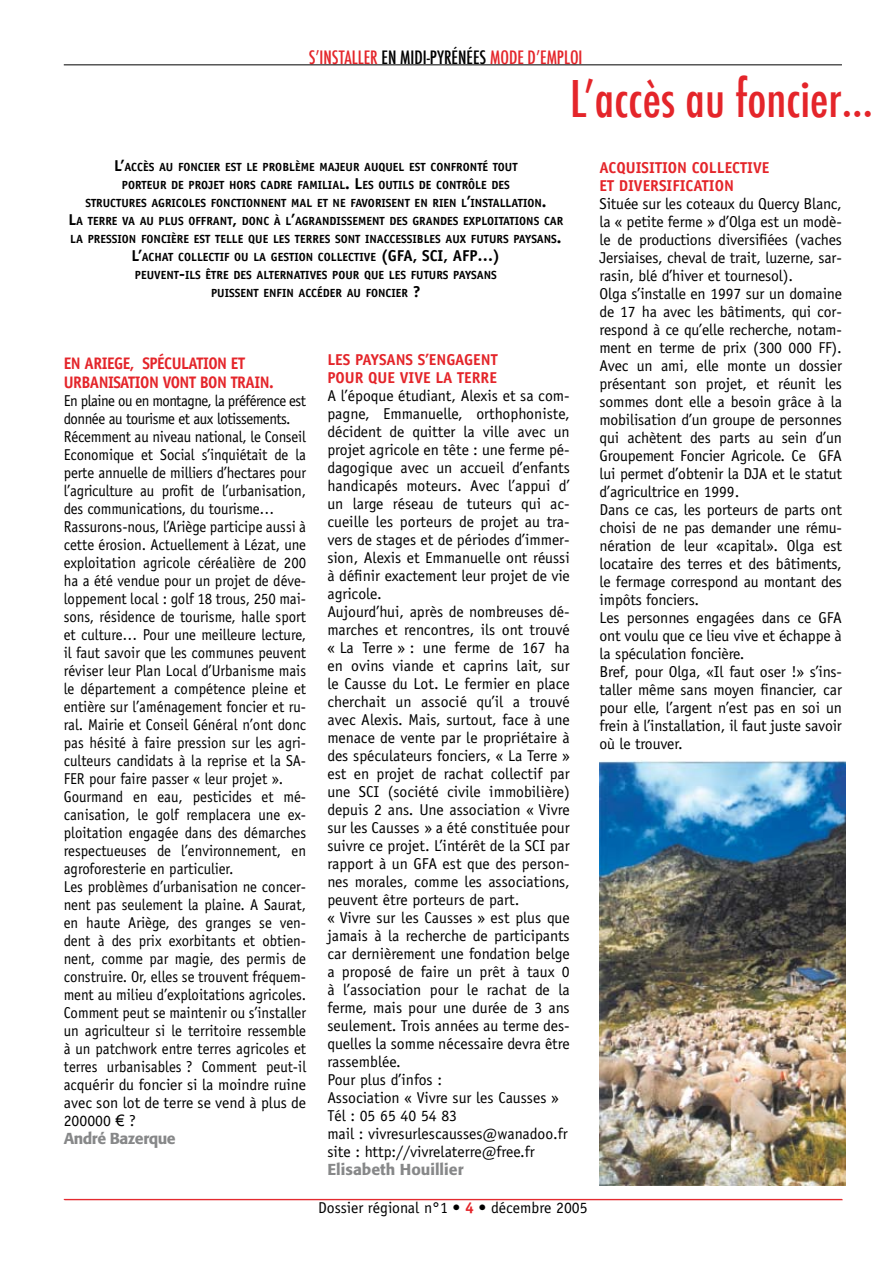
<style>
.page{position:relative;width:893px;height:1263px;background:#fff}
.page>*{position:absolute;margin:0;border:0;box-sizing:border-box;transform-origin:0 0}
.t1{font:500 condensed 49.35px "Futura";color:#e4252a}
.t2{font:500 condensed 18px "Futura";color:#e4252a}
.t3{font:700 16.65px/19px "Officina Sans";letter-spacing:-.03em;color:#e4252a;scale:.94 1}
.t4{font:15.75px/18px "Officina Sans";color:#000}
.t5{font:15.75px/18px "Officina Sans";color:#000;scale:.94 1}
.t6{font:700 15.75px/18px "Officina Sans";color:#e4252a}
.t7{font:500 15.75px "Formata";color:#878889}
.t8{font:500 15.75px "Formata";letter-spacing:-.03em;color:#878889}
.t9{font:700 11.85px/18px "Officina Sans";color:#000;text-align:center}
.s1{color:#000}
.s2{font-size:15.75px}
.s3{font-family:"Arial"}
.s4{font-weight:700;color:#e4252a}
</style>
<div class="page">
<hr style="left:64px;top:1199px;width:779px;height:1px;background:#e4252a">
<img style="left:600px;top:760px;width:245px;height:425px">
<hr style="left:64px;top:65px;width:778px;height:1px;background:#000">
<p class="t2" style="left:309px;top:46px;width:275px">S’INSTALLER <span class="s1">EN MIDI-PYRÉNÉES</span> MODE D’EMPLOI</p>
<h1 class="t1" style="left:570px;top:68px;width:304px">L’accès au foncier…</h1>
<p class="t9" style="left:68px;top:158px;width:497px"><span class="s2">L’</span>ACCÈS AU FONCIER EST LE PROBLÈME MAJEUR AUQUEL EST CONFRONTÉ TOUT<br>PORTEUR DE PROJET HORS CADRE FAMILIAL<span class="s2">. L</span>ES OUTILS DE CONTRÔLE DES<br>STRUCTURES AGRICOLES FONCTIONNENT MAL ET NE FAVORISENT EN RIEN L<span class="s2">’</span>INSTALLATION<span class="s2">.<br>L</span>A TERRE VA AU PLUS OFFRANT<span class="s2">,</span> DO NC À L<span class="s2">’</span>AGRANDISSEMENT DES GRANDES EXPLOITATIONS CAR LA PRESSION FONCIÈRE EST TELLE QUE LES TERRES SO NT INACCESSIBLES AUX FUTURS PAYSANS<span class="s2">.<br>L’</span>ACHAT COLLECTIF OU LA GESTION COLLECTIVE <span class="s2">(GFA, SCI, AFP…)<br></span>PEUVENT<span class="s2">-</span>ILS ÊTRE DES ALTERNATIVES POUR QUE LES FUTURS PAYSANS<br>PUISSENT ENFIN ACCÉDER AU FONCIER <span class="s2">?</span></p>
<p class="t3" style="left:64px;top:354px;width:194px">EN ARIEGE, SPÉCULATION ET<br>URBANISA</p>
<p class="t3" style="left:128px;top:373px;width:125px">TION VONT BON TRAIN</p>
<p class="t3" style="left:269px;top:373px;width:6px">.</p>
<p class="t5" style="left:64px;top:392px;width:259px">En plaine ou en montagne, la préférence est donnée au tourisme et aux lotissements.<br>Récemment au niveau national, le Conseil Economique et Social s’inquiétait de la perte annuelle de milliers d’hectares pour l’agriculture au profit de l’urbanisation, des communications, du tourisme… Rassurons-nous, l’Ariège participe aussi à cette érosion. Actuellement à Lézat, une exploitation agricole céréalière de 200 ha a été vendue pour un projet de déve&shy;loppement local : golf 18 trous, 250 mai&shy;sons, résidence de tourisme, halle sport et culture… Pour une meilleure lecture, il faut savoir que les communes peuvent réviser leur Plan Local d’Urbanisme mais le département a compétence pleine et entière sur l’aménagement foncier et ru&shy;ral. Mairie et Conseil Général n’ont donc pas hésité à faire pression sur les agri&shy;culteurs candidats à la reprise et la SA-FER pour faire passer « leur projet ».<br>Gourmand en eau, pesticides et mé&shy;canisation, le golf remplacera une ex&shy;ploitation engagée dans des démarches respectueuses de l’environnement, en agroforesterie en particulier.<br>Les problèmes d’urbanisation ne concer&shy;nent pas seulement la plaine. A Saurat, en haute Ariège, des granges se ven&shy;dent à des prix exorbitants et obtien&shy;nent, comme par magie, des permis de construire. Or, elles se trouvent fréquem&shy;ment au milieu d’exploitations agricoles.<br>Comment peut se maintenir ou s’installer un agriculteur si le territoire ressemble à un patchwork entre terres agricoles et terres urbanisables ? Comment peut-il acquérir du foncier si la moindre ruine avec son lot de terre se vend à plus de 200000 <span class="s3">€</span> ?</p>
<p class="t8" style="left:64px;top:1129px;width:113px">André Bazerque</p>
<p class="t6" style="left:327px;top:350px;width:172px">LES PAYSANS S’ENGAGENT<br>POU R QUE VIVE LA TERRE</p>
<p class="t4" style="left:327px;top:387px;width:244px">A l’époque étudiant, Alexis et sa com&shy;pagne, Emmanuelle, orthophoniste, décident de quitter la ville avec un projet agricole en tête : une ferme pé&shy;dagogique avec un accueil d’enfants handicapés moteurs. Avec l’appui d’ un large réseau de tuteurs qui ac&shy;cueille les porteurs de projet au tra&shy;vers de stages et de périodes d’immer&shy;sion, Alexis et Emmanuelle ont réussi à définir exactement leur projet de vie agricole.<br>Aujourd’hui, après de nombreuses dé&shy;marches et rencontres, ils ont trouvé « La Terre » : une ferme de 167 ha en ovins viande et caprins lait, sur le Causse du Lot. Le fermier en place cherchait un associé qu’il a trouvé avec Alexis. Mais, surtout, face à une menace de vente par le propriétaire à des spéculateurs fonciers, « La Terre » est en projet de rachat collectif par une SCI (société civile immobilière) depuis 2 ans. Une association « Vivre sur les Causses » a été constituée pour suivre ce projet. L’intérêt de la SCI par rapport à un GFA est que des person&shy;nes morales, comme les associations, peuvent être porteurs de part.<br>« Vivre sur les Causses » est plus que jamais à la recherche de participants car dernièrement une fondation belge a proposé de faire un prêt à taux 0 à l’association pour le rachat de la ferme, mais pour une durée de 3 ans seulement. Trois années au terme des&shy;quelles la somme nécessaire devra être rassemblée.<br>Pour plus d’infos :<br>Association « Vivre sur les Causses » Tél : 05 65 40 54 83<br>mail : vivresurlescausses@wanadoo.fr site : http://vivrelaterre@free.fr</p>
<p class="t7" style="left:327px;top:1160px;width:138px">Elisabeth Houillier</p>
<p class="t4" style="left:318px;top:1199px;width:271px">Dossier régional n°1 • <span class="s4">4</span> • décembre 2005</p>
<p class="t6" style="left:600px;top:158px;width:171px;text-indent:125px">ECTIVE<br>ET DIVERSIFICATION</p>
<p class="t4" style="left:600px;top:194px;width:244px">Située sur les coteaux du Quercy Blanc, la « petite ferme » d’Olga est un modè&shy;le de productions diversifiées (vaches Jersiaises, cheval de trait, luzerne, sar&shy;rasin, blé d’hiver et tournesol).<br>Olga s’installe en 1997 sur un domaine de 17 ha avec les bâtiments, qui cor&shy;respond à ce qu’elle recherche, notam&shy;ment en terme de prix (300 000 FF).<br>Avec un ami, elle monte un dossier présentant son projet, et réunit les sommes dont elle a besoin grâce à la mobilisation d’un groupe de personnes qui achètent des parts au sein d’un Groupement Foncier Agricole. Ce GFA lui permet d’obtenir la DJA et le statut d’agricultrice en 1999.<br>Dans ce cas, les porteurs de parts ont choisi de ne pas demander une rému&shy;nération de leur «capital». Olga est locataire des terres et des bâtiments, le fermage correspond au montant des impôts fonciers.<br>Les personnes engagées dans ce GFA ont voulu que ce lieu vive et échappe à la spéculation foncière.<br>Bref, pour Olga, «Il faut oser !» s’ins&shy;taller même sans moyen financier, car pour elle, l’argent n’est pas en soi un frein à l’installation, il faut juste savoir où le trouver.</p>
<p class="t6" style="left:600px;top:158px;width:102px">ACQUISITION COLL</p>
</div>
